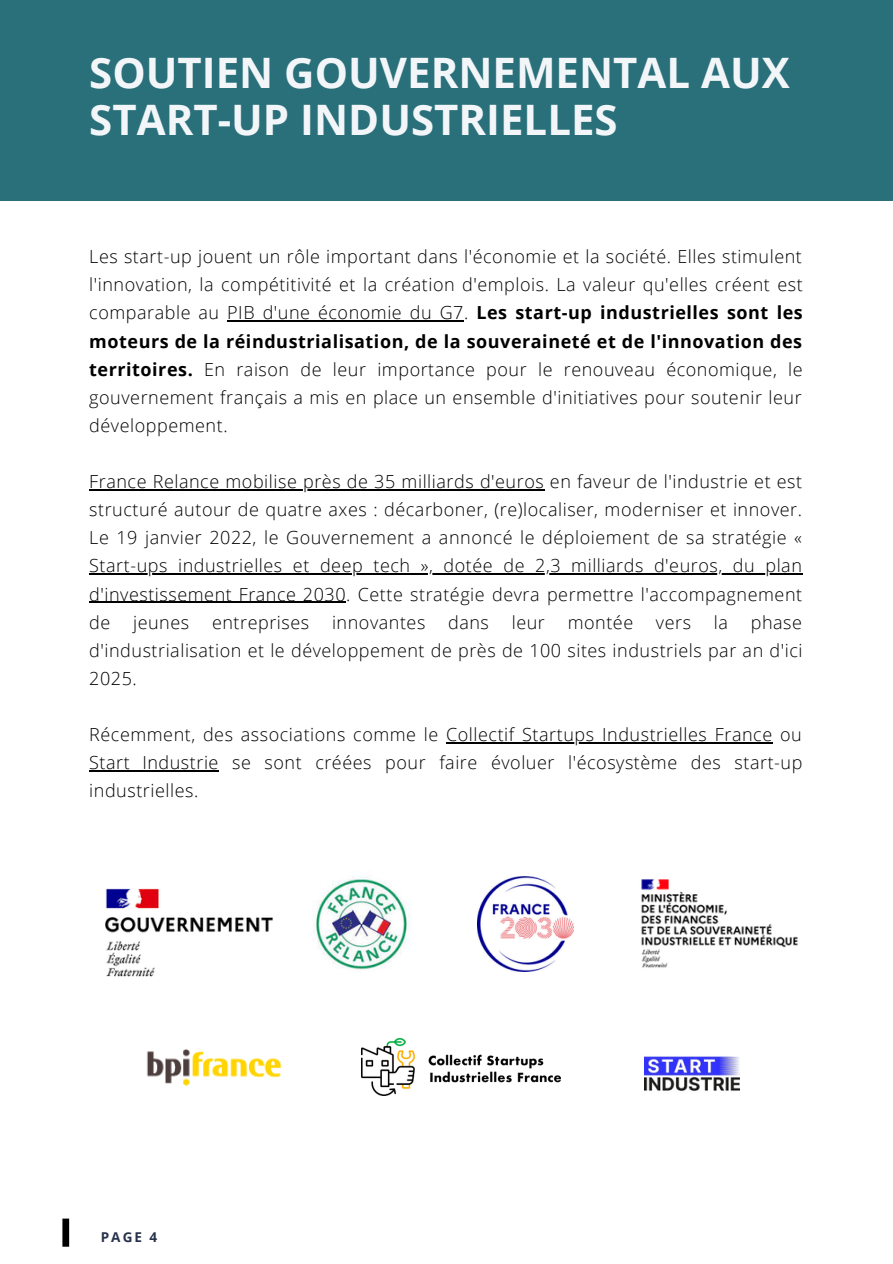
<style>
.page{position:relative;width:893px;height:1264px;background:#fff}
.page>*{position:absolute;margin:0;border:0;box-sizing:border-box;transform-origin:0 0}
.t1{font:700 42px/47.2px "Open Sans";color:#f3f6f9}
.t2{font:300 18px/28px "Open Sans";letter-spacing:.03em;color:#000;text-align:justify}
.t3{font:700 13.5px "Open Sans";color:#27324a}
.s1{font-weight:700}
</style>
<div class="page">
<div style="left:0;top:0;width:892px;height:200px;background:#29707a"></div>
<div style="left:62px;top:1218px;width:7px;height:28px;background:#000"></div>
<img style="left:313px;top:871px;width:97px;height:99px">
<img style="left:105px;top:888px;width:168px;height:88px">
<img style="left:477px;top:877px;width:96px;height:94px">
<img style="left:146px;top:1049px;width:136px;height:37px">
<img style="left:641px;top:879px;width:157px;height:89px">
<img style="left:361px;top:1038px;width:199px;height:57px">
<img style="left:644px;top:1056px;width:95px;height:35px">
<hr style="left:227px;top:320px;width:237px;height:2px;background:#000">
<hr style="left:89px;top:489px;width:455px;height:1px;background:#000">
<hr style="left:89px;top:573px;width:713px;height:1px;background:#000">
<hr style="left:89px;top:601px;width:257px;height:2px;background:#000">
<hr style="left:446px;top:742px;width:326px;height:1px;background:#000">
<hr style="left:89px;top:770px;width:130px;height:1px;background:#000">
<h1 class="t1" style="left:89px;top:48px;width:702px">SOUTIEN GOUVERNEMENTAL AUX<br>START-UP INDUSTRIELLES</h1>
<p class="t2" style="left:89px;top:242px;width:715px">Les start-up jouent un rôle important dans l'économie et la société. Elles stimulent l'innovation, la compétitivité et la création d'emplois. La valeur qu'elles créent est comparable au PIB d'une économie du G7. <span class="s1">Les start-up industrielles sont les moteurs de la réindustrialisation, de la souveraineté et de l'innovation des territoires.</span> En raison de leur importance pour le renouveau économique, le gouvernement français a mis en place un ensemble d'initiatives pour soutenir leur développement.</p>
<p class="t2" style="left:89px;top:467px;width:714px">France Relance mobilise près de 35 milliards d'euros en faveur de l'industrie et est structuré autour de quatre axes : décarboner, (re)localiser, moderniser et innover.<br>Le 19 janvier 2022, le Gouvernement a annoncé le déploiement de sa stratégie « Start-ups industrielles et deep tech », dotée de 2,3 milliards d'euros, du plan d'investissement France 2030. Cette stratégie devra permettre l'accompagnement de</p>
<p class="t2" style="left:133px;top:607px;width:58px">jeunes</p>
<p class="t2" style="left:212px;top:607px;width:99px">entreprises</p>
<p class="t2" style="left:332px;top:607px;width:95px">innovantes</p>
<p class="t2" style="left:448px;top:607px;width:42px">dans</p>
<p class="t2" style="left:511px;top:607px;width:35px">leur</p>
<p class="t2" style="left:567px;top:607px;width:67px">montée</p>
<p class="t2" style="left:656px;top:607px;width:37px">vers</p>
<p class="t2" style="left:713px;top:607px;width:16px">la</p>
<p class="t2" style="left:89px;top:607px;width:714px;text-indent:661px">phase d'industrialisation et le développement de près de 100 sites industriels par an d'ici 2025.</p>
<p class="t2" style="left:89px;top:720px;width:714px">Récemment, des associations comme le Collectif Startups Industrielles France ou Start Industrie se sont créées pour faire évoluer l'écosystème des start-up industrielles.</p>
<p class="t3" style="left:101px;top:1227px;width:58px">PAGE 4</p>
</div>
